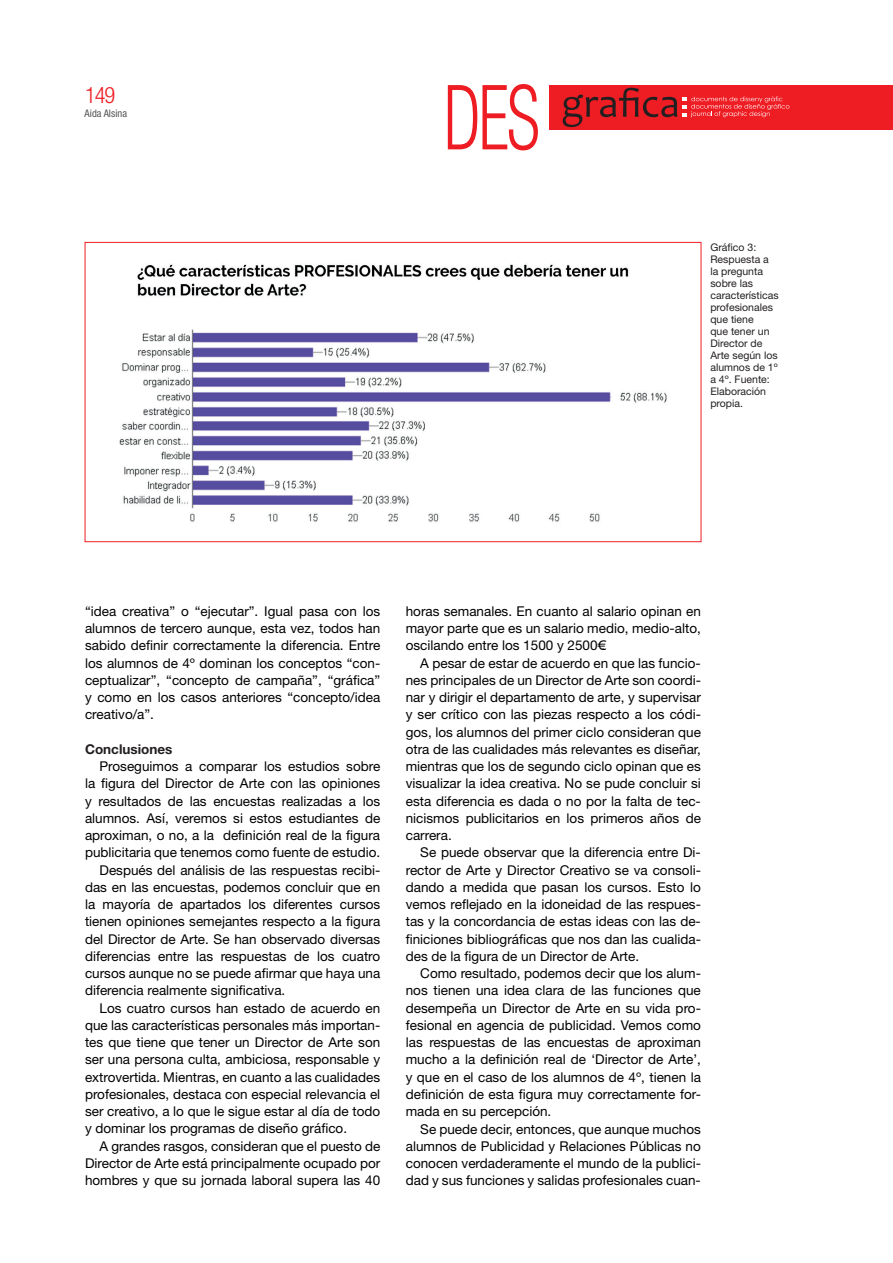
<style>
.page{position:relative;width:893px;height:1263px;background:#fff}
.page>*{position:absolute;margin:0;border:0;box-sizing:border-box;transform-origin:0 0}
.t1{font:300 condensed 90px "Helvetica Neue";color:#ee1d23;scale:.76 1}
.t2{font:300 condensed 22.5px "Helvetica Neue";color:#ee1d23}
.t3{font:13.5px/17.2px "Helvetica Neue";color:#000001;text-align:justify}
.t4{font:700 13.5px "Helvetica Neue";color:#231f20}
.t5{font:10.5px/12px "Helvetica Neue";color:#231f20}
.t6{font:condensed 10.5px "Helvetica Neue";color:#57585a}
</style>
<div class="page">
<div style="left:549px;top:85px;width:344px;height:44px;background:#ee1d23"></div>
<svg style="left:563px;top:88px;width:226px;height:39px"></svg>
<img style="left:119px;top:264px;width:548px;height:258px">
<h2 class="t2" style="left:85px;top:82px;width:32px">149</h2>
<p class="t6" style="left:85px;top:107px;width:44px">Aida Alsina</p>
<h1 class="t1" style="left:444px;top:66px;width:128px">DES</h1>
<p class="t5" style="left:710px;top:241px;width:70px">Gráfico 3:<br>Respuesta a la pregunta sobre las características profesionales que tiene<br>que tener un<br>Director de<br>Arte según los alumnos de 1º a 4º. Fuente:<br>Elaboración propia.</p>
<p class="t3" style="left:85px;top:602px;width:297px">“idea creativa” o “ejecutar”. Igual pasa con los alumnos de tercero aunque, esta vez, todos han sabido definir correctamente la diferencia. Entre los alumnos de 4º dominan los conceptos “con&shy;ceptualizar”, “concepto de campaña”, “gráfica” y como en los casos anteriores “concepto/idea creativo/a”.</p>
<p class="t4" style="left:85px;top:741px;width:89px">Conclusiones</p>
<p class="t3" style="left:99px;top:757px;width:282px">Proseguimos a comparar los estudios sobre</p>
<p class="t3" style="left:85px;top:775px;width:297px">la figura del Director de Arte con las opiniones</p>
<p class="t3" style="left:85px;top:792px;width:297px">y resultados de las encuestas realizadas a los</p>
<p class="t3" style="left:85px;top:809px;width:297px">alumnos. Así, veremos si estos estudiantes de</p>
<p class="t3" style="left:85px;top:826px;width:297px">aproximan, o no, a la definición real de la figura</p>
<p class="t3" style="left:85px;top:844px;width:297px">publicitaria que tenemos como fuente de estudio.</p>
<p class="t3" style="left:99px;top:861px;width:282px">Después del análisis de las respuestas recibi-</p>
<p class="t3" style="left:85px;top:878px;width:297px">das en las encuestas, podemos concluir que en</p>
<p class="t3" style="left:85px;top:895px;width:297px">la mayoría de apartados los diferentes cursos</p>
<p class="t3" style="left:85px;top:913px;width:297px">tienen opiniones semejantes respecto a la figura</p>
<p class="t3" style="left:85px;top:930px;width:297px">del Director de Arte. Se han observado diversas</p>
<p class="t3" style="left:85px;top:947px;width:297px">diferencias entre las respuestas de los cuatro</p>
<p class="t3" style="left:85px;top:964px;width:297px">cursos aunque no se puede afirmar que haya una</p>
<p class="t3" style="left:85px;top:982px;width:202px">diferencia realmente significativa.</p>
<p class="t3" style="left:99px;top:999px;width:282px">Los cuatro cursos han estado de acuerdo en</p>
<p class="t3" style="left:85px;top:1016px;width:297px">que las características personales más importan-</p>
<p class="t3" style="left:85px;top:1033px;width:297px">tes que tiene que tener un Director de Arte son</p>
<p class="t3" style="left:85px;top:1051px;width:297px">ser una persona culta, ambiciosa, responsable y</p>
<p class="t3" style="left:85px;top:1068px;width:297px">extrovertida. Mientras, en cuanto a las cualidades</p>
<p class="t3" style="left:85px;top:1085px;width:297px">profesionales, destaca con especial relevancia el</p>
<p class="t3" style="left:85px;top:1102px;width:297px">ser creativo, a lo que le sigue estar al día de todo</p>
<p class="t3" style="left:85px;top:1120px;width:264px">y dominar los programas de diseño gráfico.</p>
<p class="t3" style="left:99px;top:1137px;width:282px">A grandes rasgos, consideran que el puesto de</p>
<p class="t3" style="left:85px;top:1154px;width:297px">Director de Arte está principalmente ocupado por</p>
<p class="t3" style="left:85px;top:1171px;width:297px">hombres y que su jornada laboral supera las 40</p>
<p class="t3" style="left:406px;top:602px;width:297px">horas semanales. En cuanto al salario opinan en mayor parte que es un salario medio, medio-alto, oscilando entre los 1500 y 2500€.</p>
<p class="t3" style="left:406px;top:654px;width:297px;text-indent:14px">A pesar de estar de acuerdo en que las funcio&shy;nes principales de un Director de Arte son coordi&shy;nar y dirigir el departamento de arte, y supervisar y ser crítico con las piezas respecto a los códi&shy;gos, los alumnos del primer ciclo consideran que otra de las cualidades más relevantes es diseñar, mientras que los de segundo ciclo opinan que es visualizar la idea creativa. No se pude concluir si esta diferencia es dada o no por la falta de tec&shy;nicismos publicitarios en los primeros años de carrera.</p>
<p class="t3" style="left:406px;top:844px;width:297px;text-indent:14px">Se puede observar que la diferencia entre Di&shy;rector de Arte y Director Creativo se va consoli&shy;dando a medida que pasan los cursos. Esto lo vemos reflejado en la idoneidad de las respues&shy;tas y la concordancia de estas ideas con las de&shy;finiciones bibliográficas que nos dan las cualida&shy;des de la figura de un Director de Arte.</p>
<p class="t3" style="left:406px;top:964px;width:297px;text-indent:14px">Como resultado, podemos decir que los alum&shy;nos tienen una idea clara de las funciones que desempeña un Director de Arte en su vida pro&shy;fesional en agencia de publicidad. Vemos como las respuestas de las encuestas de aproximan mucho a la definición real de ‘Director de Arte’, y que en el caso de los alumnos de 4º, tienen la definición de esta figura muy correctamente for&shy;mada en su percepción.</p>
<p class="t3" style="left:406px;top:1120px;width:297px;text-indent:14px">Se puede decir, entonces, que aunque muchos alumnos de Publicidad y Relaciones Públicas no conocen verdaderamente el mundo de la publici&shy;dad y sus funciones y salidas profesionales cuan-</p>
</div>
